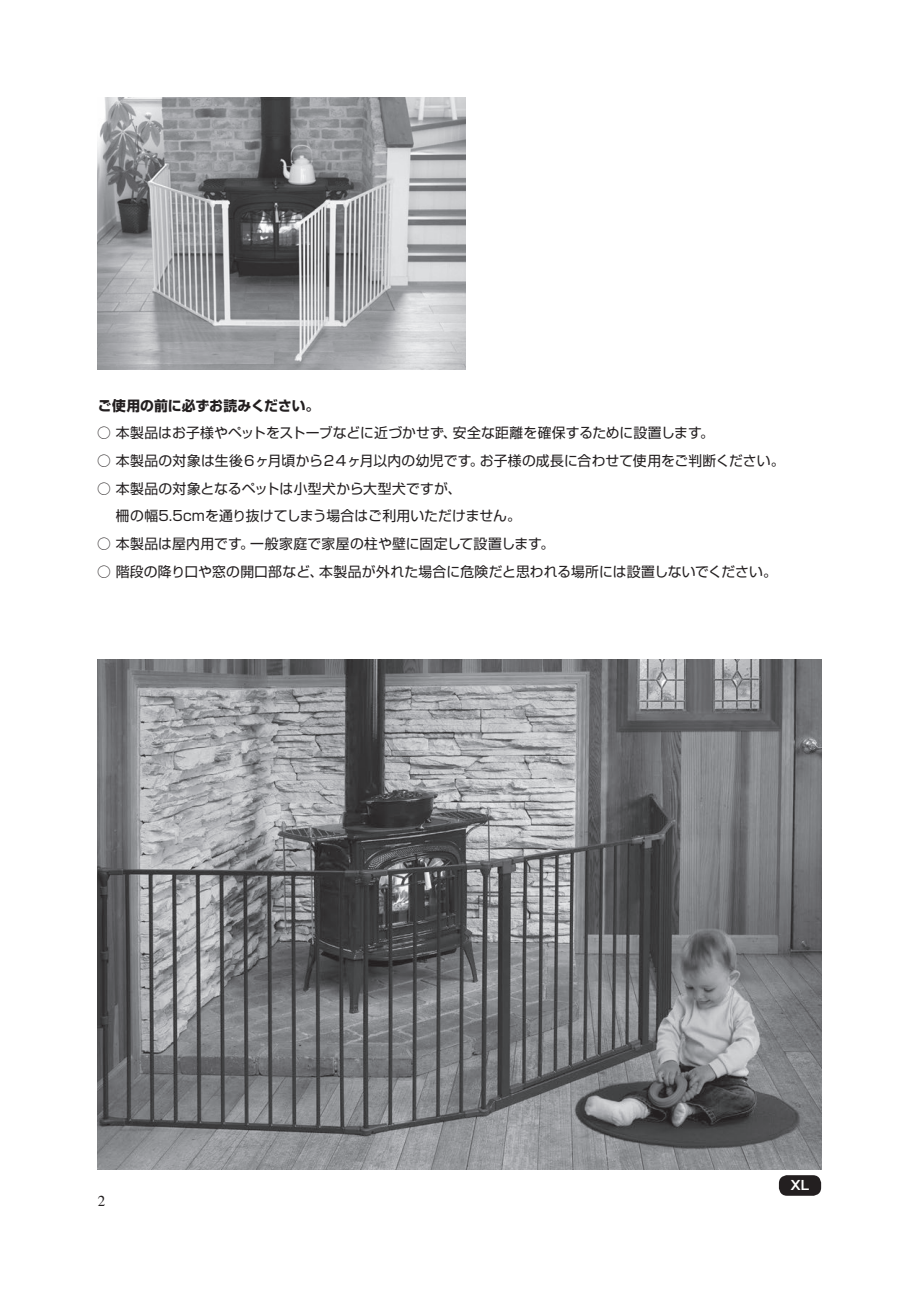
<style>
.page{position:relative;width:919px;height:1289px;background:#fff}
.page>*{position:absolute;margin:0;border:0;box-sizing:border-box;transform-origin:0 0}
.t1{font:15px "Times";color:#231f20}
.t2{font:13.95px/27.6px "Shin Go Pro";letter-spacing:.005em;color:#231f20}
.t3{font:700 13.95px "Shin Go Pro";color:#231f20}
.t4{font:700 12.75px "Gothic MB101 Pro De";color:#fff}
</style>
<div class="page">
<img style="left:98px;top:659px;width:723px;height:510px">
<img style="left:98px;top:98px;width:367px;height:271px">
<div style="left:778px;top:1175px;width:43px;height:20px;background:#231f20;border-radius:8px"></div>
<p class="t3" style="left:98px;top:394px;width:223px">ご使用の前に必ずお読みください。</p>
<p class="t2" style="left:97px;top:417px;width:618px">○ 本製品はお子様やペットをストーブなどに近づかせず、安全な距離を確保するために設置します。</p>
<p class="t2" style="left:97px;top:445px;width:688px">○ 本製品の対象は生後６ヶ月頃から２４ヶ月以内の幼児です。お子様の成長に合わせて使用をご判断ください。</p>
<p class="t2" style="left:102px;top:473px;width:420px;text-indent:-5px">○ 本製品の対象となるペットは小型犬から大型犬ですが、<br>　柵の幅5.5cmを通り抜けてしまう場合はご利用いただけません。</p>
<p class="t2" style="left:97px;top:528px;width:458px">○ 本製品は屋内用です。一般家庭で家屋の柱や壁に固定して設置します。</p>
<p class="t2" style="left:97px;top:555px;width:681px">○ 階段の降り口や窓の開口部など、本製品が外れた場合に危険だと思われる場所には設置しないでください。</p>
<p class="t1" style="left:98px;top:1186px;width:9px">2</p>
<p class="t4" style="left:790px;top:1174px;width:21px">XL</p>
</div>
